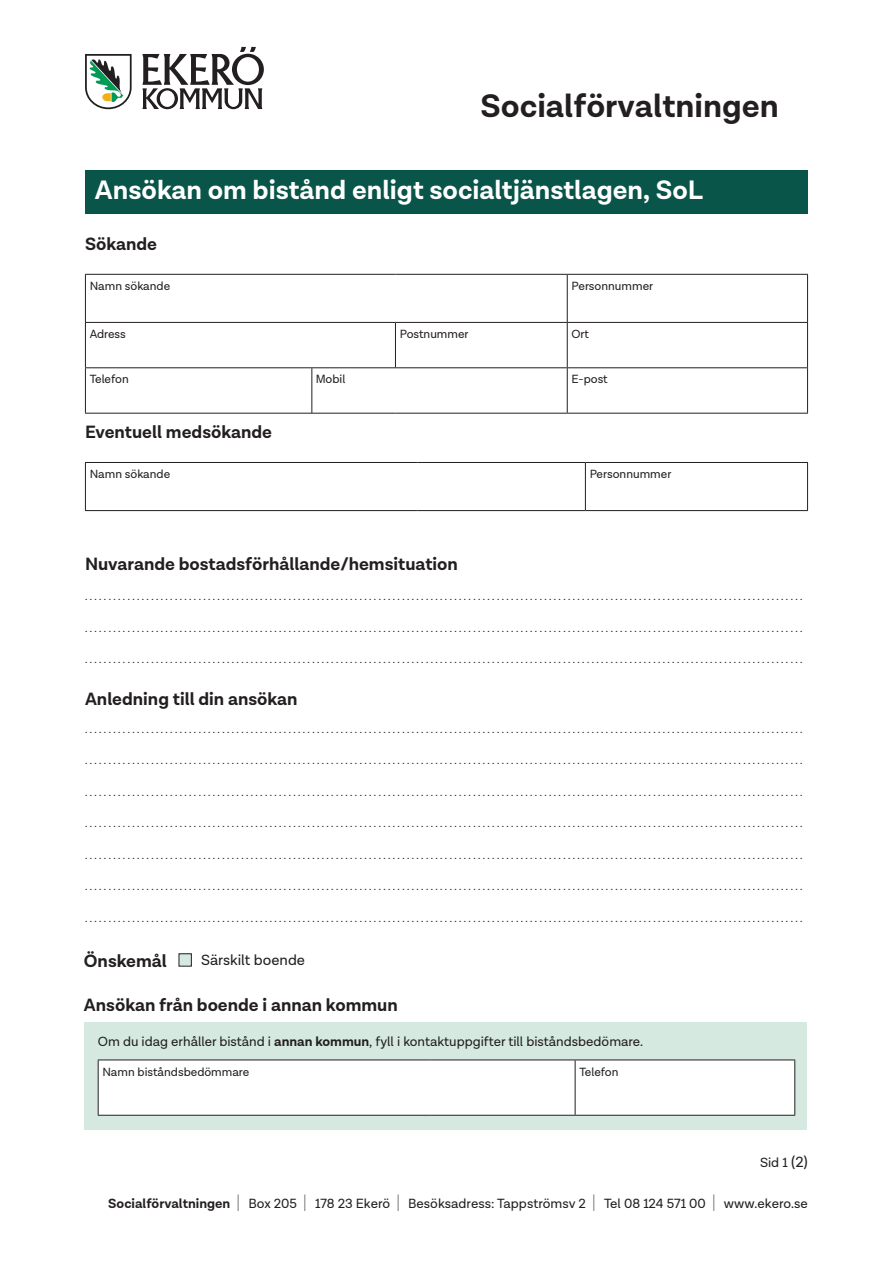
<style>
.page{position:relative;width:893px;height:1263px;background:#fff}
.page>*{position:absolute;margin:0;border:0;box-sizing:border-box;transform-origin:0 0}
.t1{font:700 33px "Lota Grotesque";color:#231f20}
.t2{font:700 27px "Lota Grotesque";color:#fff}
.t3{font:700 18px "Lota Grotesque";color:#231f20}
.t4{font:15px "Lota Grotesque";color:#231f20}
.t5{font:13.5px "Lota Grotesque";color:#231f20}
.t6{font:12px "Lota Grotesque";color:#231f20}
.t7{font:10.5px "Lota Grotesque";color:#231f20}
.s1{font-weight:700}
.s2{font-size:15px}
.s3{font-size:24px}
</style>
<div class="page">
<div style="left:84px;top:1022px;width:723px;height:107px;background:#d5e9e1"></div>
<hr style="left:85px;top:274px;width:310px;height:1px;background:#231f20">
<hr style="left:85px;top:275px;width:1px;height:47px;background:#231f20">
<hr style="left:395px;top:274px;width:172px;height:1px;background:#231f20">
<hr style="left:567px;top:274px;width:241px;height:1px;background:#231f20">
<hr style="left:567px;top:275px;width:1px;height:47px;background:#231f20">
<hr style="left:807px;top:275px;width:1px;height:47px;background:#231f20">
<hr style="left:85px;top:322px;width:310px;height:1px;background:#231f20">
<hr style="left:85px;top:323px;width:1px;height:44px;background:#231f20">
<hr style="left:395px;top:322px;width:172px;height:1px;background:#231f20">
<hr style="left:395px;top:323px;width:1px;height:44px;background:#231f20">
<hr style="left:567px;top:322px;width:241px;height:1px;background:#231f20">
<hr style="left:567px;top:323px;width:1px;height:44px;background:#231f20">
<hr style="left:807px;top:323px;width:1px;height:44px;background:#231f20">
<hr style="left:85px;top:367px;width:310px;height:1px;background:#231f20">
<hr style="left:85px;top:368px;width:1px;height:45px;background:#231f20">
<hr style="left:395px;top:367px;width:172px;height:1px;background:#231f20">
<hr style="left:567px;top:367px;width:241px;height:1px;background:#231f20">
<hr style="left:567px;top:368px;width:1px;height:45px;background:#231f20">
<hr style="left:807px;top:368px;width:1px;height:45px;background:#231f20">
<hr style="left:85px;top:413px;width:310px;height:1px;background:#231f20">
<hr style="left:395px;top:413px;width:172px;height:1px;background:#231f20">
<hr style="left:567px;top:413px;width:241px;height:1px;background:#231f20">
<hr style="left:85px;top:462px;width:333px;height:1px;background:#231f20">
<hr style="left:85px;top:463px;width:1px;height:47px;background:#231f20">
<hr style="left:418px;top:462px;width:167px;height:1px;background:#231f20">
<hr style="left:585px;top:462px;width:223px;height:1px;background:#231f20">
<hr style="left:585px;top:463px;width:1px;height:47px;background:#231f20">
<hr style="left:807px;top:463px;width:1px;height:47px;background:#231f20">
<hr style="left:85px;top:510px;width:333px;height:1px;background:#231f20">
<hr style="left:418px;top:510px;width:167px;height:1px;background:#231f20">
<hr style="left:585px;top:510px;width:223px;height:1px;background:#231f20">
<div style="left:99px;top:1060px;width:695px;height:55px;background:#fff"></div>
<hr style="left:98px;top:1059px;width:332px;height:1px;background:#231f20">
<hr style="left:98px;top:1060px;width:1px;height:55px;background:#231f20">
<hr style="left:430px;top:1059px;width:145px;height:1px;background:#231f20">
<hr style="left:575px;top:1059px;width:220px;height:1px;background:#231f20">
<hr style="left:575px;top:1060px;width:1px;height:55px;background:#231f20">
<hr style="left:794px;top:1060px;width:1px;height:55px;background:#231f20">
<hr style="left:98px;top:1115px;width:332px;height:1px;background:#231f20">
<hr style="left:430px;top:1115px;width:145px;height:1px;background:#231f20">
<hr style="left:575px;top:1115px;width:220px;height:1px;background:#231f20">
<svg style="left:142px;top:47px;width:122px;height:62px"></svg>
<svg style="left:85px;top:54px;width:47px;height:55px"></svg>
<div style="left:85px;top:170px;width:723px;height:44px;background:#095549"></div>
<div style="left:179px;top:954px;width:12px;height:12px;background:#d5e9e1"></div>
<div style="left:179px;top:953px;width:13px;height:13px;border:1px solid #231f20"></div>
<hr style="left:311px;top:368px;width:1px;height:45px;background:#231f20">
<p class="t1" style="left:480px;top:86px;width:300px">Socialförvaltningen</p>
<p class="t2" style="left:95px;top:174px;width:610px">Ansökan om bistånd enligt socialtjänstlagen, SoL</p>
<p class="t3" style="left:85px;top:233px;width:74px">Sökande</p>
<p class="t6" style="left:90px;top:279px;width:82px">Namn sökande</p>
<p class="t6" style="left:571px;top:279px;width:83px">Personnummer</p>
<p class="t6" style="left:90px;top:327px;width:38px">Adress</p>
<p class="t6" style="left:400px;top:327px;width:70px">Postnummer</p>
<p class="t6" style="left:571px;top:327px;width:19px">Ort</p>
<p class="t6" style="left:90px;top:373px;width:41px">Telefon</p>
<p class="t6" style="left:571px;top:373px;width:38px">E-post</p>
<p class="t6" style="left:316px;top:372px;width:31px">Mobil</p>
<p class="t3" style="left:85px;top:422px;width:189px">Eventuell medsökande</p>
<p class="t6" style="left:90px;top:467px;width:82px">Namn sökande</p>
<p class="t6" style="left:590px;top:467px;width:83px">Personnummer</p>
<p class="t3" style="left:85px;top:553px;width:374px">Nuvarande bostadsförhållande/hemsituation</p>
<p class="t7" style="left:85px;top:591px;width:719px">. . . . . . . . . . . . . . . . . . . . . . . . . . . . . . . . . . . . . . . . . . . . . . . . . . . . . . . . . . . . . . . . . . . . . . . . . . . . . . . . . . . . . . . . . . . . . . . . . . . . . . . . . . . . . . . . . . . . . . . . . . . . . . . . . . . . . . . . . . . . . . . . . . . . . . . .</p>
<p class="t7" style="left:85px;top:622px;width:719px">. . . . . . . . . . . . . . . . . . . . . . . . . . . . . . . . . . . . . . . . . . . . . . . . . . . . . . . . . . . . . . . . . . . . . . . . . . . . . . . . . . . . . . . . . . . . . . . . . . . . . . . . . . . . . . . . . . . . . . . . . . . . . . . . . . . . . . . . . . . . . . . . . . . . . . . .</p>
<p class="t7" style="left:85px;top:654px;width:719px">. . . . . . . . . . . . . . . . . . . . . . . . . . . . . . . . . . . . . . . . . . . . . . . . . . . . . . . . . . . . . . . . . . . . . . . . . . . . . . . . . . . . . . . . . . . . . . . . . . . . . . . . . . . . . . . . . . . . . . . . . . . . . . . . . . . . . . . . . . . . . . . . . . . . . . . .</p>
<p class="t3" style="left:85px;top:688px;width:214px">Anledning till din ansökan</p>
<p class="t7" style="left:85px;top:723px;width:719px">. . . . . . . . . . . . . . . . . . . . . . . . . . . . . . . . . . . . . . . . . . . . . . . . . . . . . . . . . . . . . . . . . . . . . . . . . . . . . . . . . . . . . . . . . . . . . . . . . . . . . . . . . . . . . . . . . . . . . . . . . . . . . . . . . . . . . . . . . . . . . . . . . . . . . . . .</p>
<p class="t7" style="left:85px;top:755px;width:719px">. . . . . . . . . . . . . . . . . . . . . . . . . . . . . . . . . . . . . . . . . . . . . . . . . . . . . . . . . . . . . . . . . . . . . . . . . . . . . . . . . . . . . . . . . . . . . . . . . . . . . . . . . . . . . . . . . . . . . . . . . . . . . . . . . . . . . . . . . . . . . . . . . . . . . . . .</p>
<p class="t7" style="left:85px;top:786px;width:719px">. . . . . . . . . . . . . . . . . . . . . . . . . . . . . . . . . . . . . . . . . . . . . . . . . . . . . . . . . . . . . . . . . . . . . . . . . . . . . . . . . . . . . . . . . . . . . . . . . . . . . . . . . . . . . . . . . . . . . . . . . . . . . . . . . . . . . . . . . . . . . . . . . . . . . . . .</p>
<p class="t7" style="left:85px;top:818px;width:719px">. . . . . . . . . . . . . . . . . . . . . . . . . . . . . . . . . . . . . . . . . . . . . . . . . . . . . . . . . . . . . . . . . . . . . . . . . . . . . . . . . . . . . . . . . . . . . . . . . . . . . . . . . . . . . . . . . . . . . . . . . . . . . . . . . . . . . . . . . . . . . . . . . . . . . . . .</p>
<p class="t7" style="left:85px;top:849px;width:719px">. . . . . . . . . . . . . . . . . . . . . . . . . . . . . . . . . . . . . . . . . . . . . . . . . . . . . . . . . . . . . . . . . . . . . . . . . . . . . . . . . . . . . . . . . . . . . . . . . . . . . . . . . . . . . . . . . . . . . . . . . . . . . . . . . . . . . . . . . . . . . . . . . . . . . . . .</p>
<p class="t7" style="left:85px;top:881px;width:719px">. . . . . . . . . . . . . . . . . . . . . . . . . . . . . . . . . . . . . . . . . . . . . . . . . . . . . . . . . . . . . . . . . . . . . . . . . . . . . . . . . . . . . . . . . . . . . . . . . . . . . . . . . . . . . . . . . . . . . . . . . . . . . . . . . . . . . . . . . . . . . . . . . . . . . . . .</p>
<p class="t7" style="left:85px;top:912px;width:719px">. . . . . . . . . . . . . . . . . . . . . . . . . . . . . . . . . . . . . . . . . . . . . . . . . . . . . . . . . . . . . . . . . . . . . . . . . . . . . . . . . . . . . . . . . . . . . . . . . . . . . . . . . . . . . . . . . . . . . . . . . . . . . . . . . . . . . . . . . . . . . . . . . . . . . . . .</p>
<p class="t3" style="left:84px;top:950px;width:84px">Önskemål</p>
<p class="t4" style="left:201px;top:951px;width:106px">Särskilt boende</p>
<p class="t3" style="left:84px;top:995px;width:315px">Ansökan från boende i annan kommun</p>
<p class="t5" style="left:98px;top:1034px;width:547px">Om du idag erhåller bistånd i <span class="s1">annan kommun</span>, fyll i kontaktuppgifter till biståndsbedömare.</p>
<p class="t6" style="left:102px;top:1065px;width:148px">Namn biståndsbedömmare</p>
<p class="t6" style="left:579px;top:1065px;width:41px">Telefon</p>
<p class="t5" style="left:760px;top:1154px;width:49px">Sid 1 <span class="s2">(2)</span></p>
<p class="t5" style="left:108px;top:1196px;width:701px"><span class="s1">Socialförvaltningen</span> <span class="s3">I</span> Box 205 <span class="s3">I</span> 178 23 Ekerö <span class="s3">I</span> Besöksadress: Tappströmsv 2 <span class="s3">I</span> Tel 08 124 571 00 <span class="s3">I</span> www.ekero.se</p>
</div>
